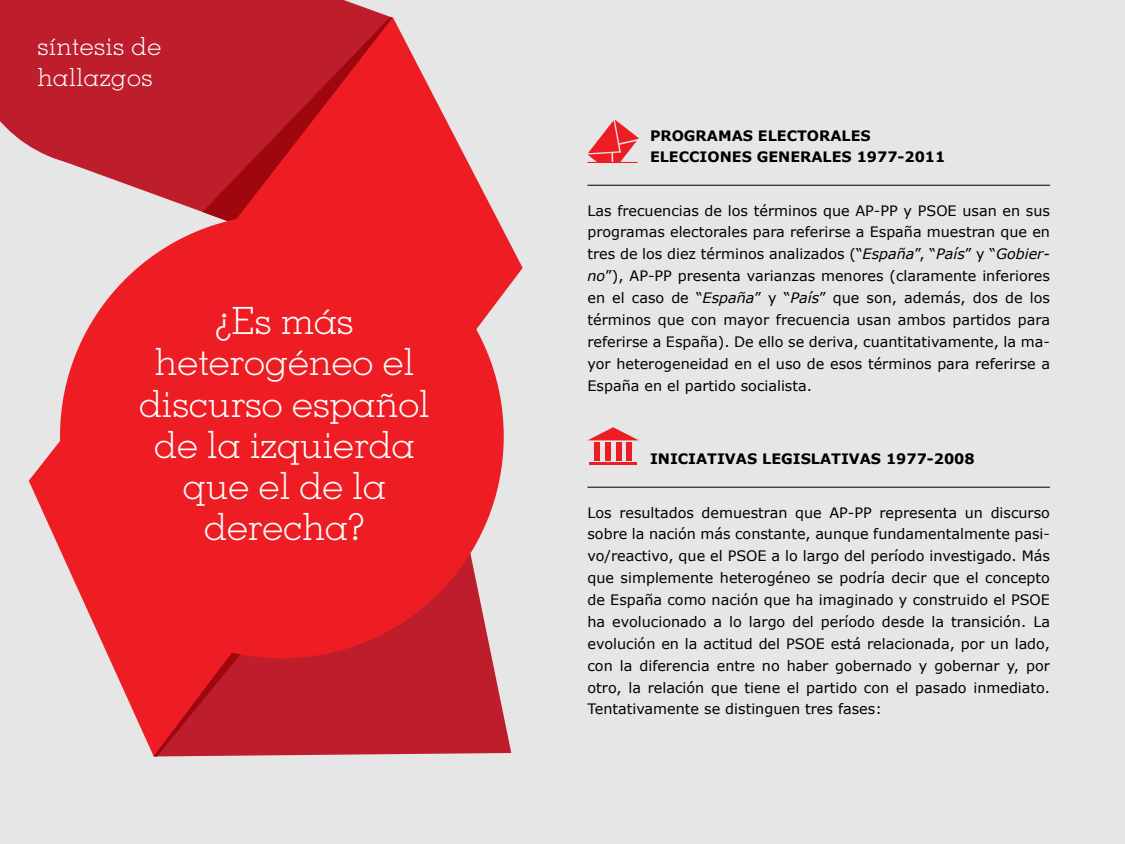
<style>
.page{position:relative;width:1125px;height:844px;background:#e6e6e6}
.page>*{position:absolute;margin:0;border:0;box-sizing:border-box;transform-origin:0 0}
.t1{font:300 37.5px/41.2px "Memphis";color:#fff;text-align:center}
.t2{font:300 25px/31.2px "Memphis";letter-spacing:.02em;color:#fff}
.t3{font:14.38px/21.9px "Verdana";color:#000;text-align:justify}
.t4{font:700 14.38px/21.9px "Verdana";color:#000}
.s1{font-style:italic}
</style>
<div class="page">
<svg style="left:233px;top:0;width:158px;height:17px;background:#c43b48"></svg>
<svg style="left:29px;top:17px;width:494px;height:739px"></svg>
<svg style="left:202px;top:17px;width:190px;height:206px;background:#d01b24"></svg>
<svg style="left:154px;top:618px;width:208px;height:138px;background:#c81d29"></svg>
<hr style="left:588px;top:185px;width:462px;height:1px;background:#000">
<hr style="left:588px;top:487px;width:462px;height:1px;background:#000">
<div style="left:60px;top:214px;width:444px;height:444px;background:#ee1d23;border-radius:50%"></div>
<svg style="left:588px;top:427px;width:50px;height:13px"></svg>
<div style="left:594px;top:442px;width:6px;height:19px;background:#ee1d23"></div>
<div style="left:605px;top:442px;width:6px;height:19px;background:#ee1d23"></div>
<div style="left:616px;top:442px;width:5px;height:19px;background:#ee1d23"></div>
<hr style="left:590px;top:462px;width:47px;height:3px;background:#ee1d23">
<div style="left:626px;top:442px;width:6px;height:19px;background:#ee1d23"></div>
<div style="left:0;top:0;width:233px;height:166px;background:#be1d2c"></div>
<svg style="left:588px;top:119px;width:51px;height:43px"></svg>
<hr style="left:588px;top:162px;width:50px;height:1px;background:#ee1d23">
<h2 class="t2" style="left:38px;top:30px;width:125px">síntesis de hallazgos</h2>
<h1 class="t1" style="left:139px;top:299px;width:292px">¿Es más heterogéneo el discurso español de la izquierda que el de la derecha?</h1>
<p class="t4" style="left:650px;top:124px;width:297px">PROGRAMAS ELECTORALES<br>ELECCIONES GENERALES 1977-2011</p>
<p class="t3" style="left:588px;top:199px;width:464px">Las frecuencias de los términos que AP-PP y PSOE usan en sus programas electorales para referirse a España muestran que en tres de los diez términos analizados (“<span class="s1">España</span>”, “<span class="s1">País</span>” y “<span class="s1">Gobier&shy;no</span>”), AP-PP presenta varianzas menores (claramente inferiores en el caso de “<span class="s1">España</span>” y “<span class="s1">País</span>” que son, además, dos de los términos que con mayor frecuencia usan ambos partidos para referirse a España). De ello se deriva, cuantitativamente, la ma&shy;yor heterogeneidad en el uso de esos términos para referirse a España en el partido socialista.</p>
<p class="t4" style="left:650px;top:448px;width:326px">INICIATIVAS LEGISLATIVAS 1977-2008</p>
<p class="t3" style="left:588px;top:501px;width:464px">Los resultados demuestran que AP-PP representa un discurso sobre la nación más constante, aunque fundamentalmente pasi&shy;vo/reactivo, que el PSOE a lo largo del período investigado. Más que simplemente heterogéneo se podría decir que el concepto de España como nación que ha imaginado y construido el PSOE ha evolucionado a lo largo del período desde la transición. La evolución en la actitud del PSOE está relacionada, por un lado, con la diferencia entre no haber gobernado y gobernar y, por otro, la relación que tiene el partido con el pasado inmediato.<br>Tentativamente se distinguen tres fases:</p>
</div>
